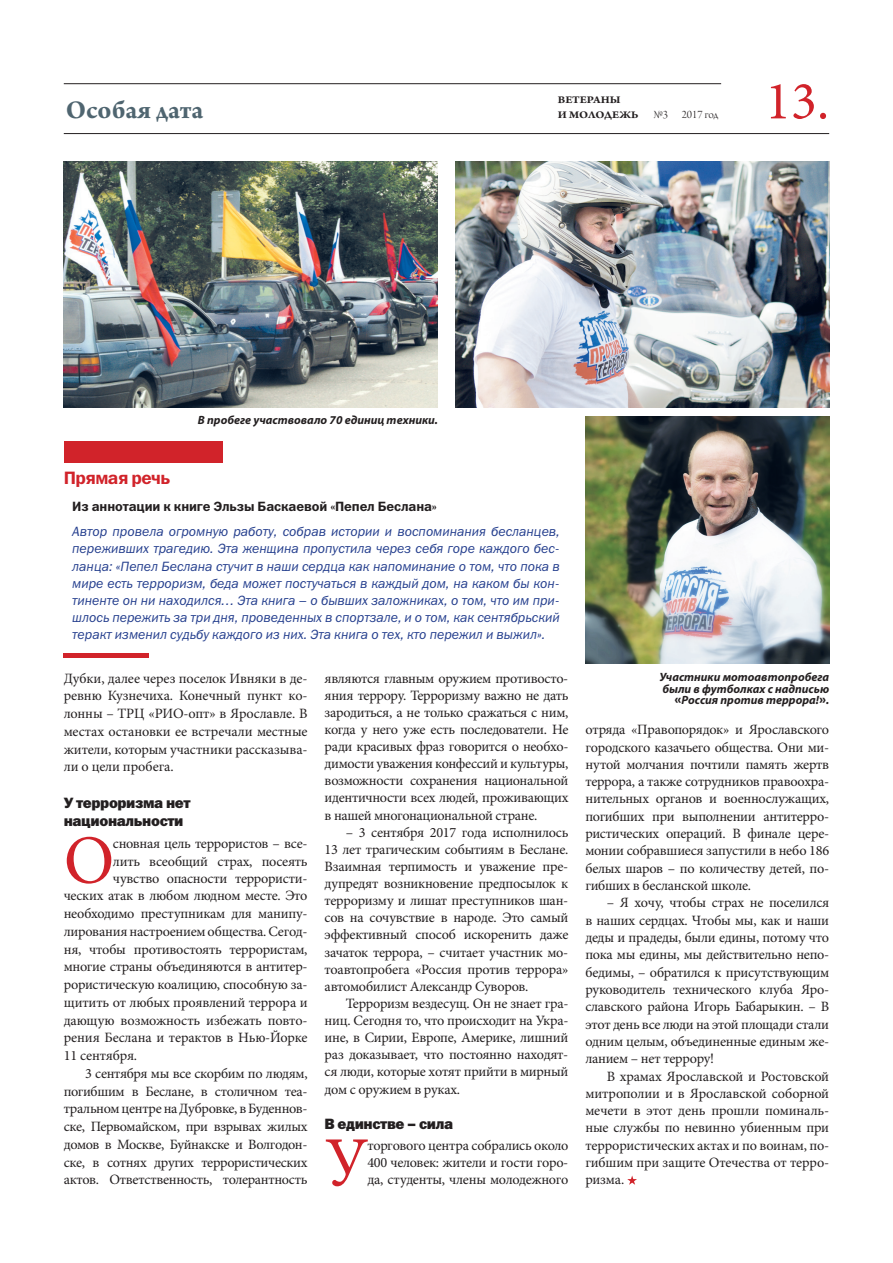
<style>
.page{position:relative;width:893px;height:1263px;background:#fff}
.page>*{position:absolute;margin:0;border:0;box-sizing:border-box;transform-origin:0 0}
.t1{font:69px "Minion Pro";color:#d1232a}
.t2{font:54px "Minion Pro";color:#d1232a}
.t3{font:700 27px "Arno Pro";letter-spacing:-.005em;color:#4f6570}
.t4{font:18px "Franklin Gothic Demi C";letter-spacing:-.03em;color:#d1232a}
.t5{font:15px/18.6px "Franklin Gothic Heavy C";letter-spacing:-.025em;color:#231f20}
.t6{font:14.25px/17.1px "Minion Pro";letter-spacing:-.02em;color:#231f20;text-align:justify}
.t7{font:italic 13.5px/17.1px "Franklin Gothic Book C";color:#253f8e;text-align:justify}
.t8{font:13.5px "Franklin Gothic Demi C";letter-spacing:-.01em;color:#231f20}
.t9{font:italic 700 12px/11.2px "Myriad Pro";color:#231f20;text-align:right}
.t10{font:12px "Arno Pro Light Display";color:#231f20}
.t11{font:700 10.8px/15px "Arno Pro";letter-spacing:-.005em;color:#231f20;scale:1.11 1}
.s1{font-family:"Free Set C";font-style:normal}
</style>
<div class="page">
<hr style="left:64px;top:133px;width:765px;height:1px;background:#231f20">
<hr style="left:64px;top:83px;width:657px;height:1px;background:#231f20">
<img style="left:455px;top:162px;width:374px;height:246px">
<img style="left:585px;top:416px;width:244px;height:248px">
<img style="left:64px;top:162px;width:374px;height:246px">
<svg style="left:627px;top:1175px;width:10px;height:10px"></svg>
<div style="left:64px;top:441px;width:159px;height:21px;background:#d1232a"></div>
<hr style="left:64px;top:653px;width:85px;height:4px;background:#d1232a">
<h3 class="t3" style="left:66px;top:94px;width:139px">Особая дата</h3>
<p class="t11" style="left:558px;top:93px;width:74px">ВЕТЕРАНЫ<br>И МОЛОДЕЖЬ</p>
<p class="t10" style="left:654px;top:108px;width:66px">№3 2017 год</p>
<h2 class="t2" style="left:765px;top:65px;width:66px">13.</h2>
<p class="t9" style="left:198px;top:414px;width:242px">В пробеге участвовало 70 единиц техники.</p>
<p class="t4" style="left:64px;top:468px;width:108px">Прямая речь</p>
<p class="t8" style="left:72px;top:498px;width:366px">Из аннотации к книге Эльзы Баскаевой «Пепел Беслана»</p>
<p class="t7" style="left:72px;top:523px;width:489px">Автор провела огромную работу, собрав истории и воспоминания бесланцев, переживших трагедию. Эта женщина пропустила через себя горе каждого бес&shy;ланца: «Пепел Беслана стучит в наши сердца как напоминание о том, что пока в мире есть терроризм, беда может постучаться в каждый дом, на каком бы кон&shy;тиненте он ни находился… Эта книга – о бывших заложниках, о том, что им при&shy;шлось пережить за три дня, проведенных в спортзале, и о том, как сентябрьский теракт изменил судьбу каждого из них. Эта книга о тех, кто пережил и выжил».</p>
<p class="t6" style="left:64px;top:669px;width:245px;line-height:17.7px">Дубки, далее через поселок Ивняки в де&shy;ревню Кузнечиха. Конечный пункт ко&shy;лонны – ТРЦ «РИО-опт» в Ярославле. В местах остановки ее встречали местные жители, которым участники рассказыва&shy;ли о цели пробега.</p>
<p class="t5" style="left:64px;top:793px;width:128px">У терроризма нет национальности</p>
<h1 class="t1" style="left:64px;top:814px;width:52px">О</h1>
<p class="t6" style="left:113px;top:835px;width:196px">сновная цель террористов – все-</p>
<p class="t6" style="left:113px;top:852px;width:196px">лить всеобщий страх, посеять</p>
<p class="t6" style="left:113px;top:869px;width:196px">чувство опасности террористи-</p>
<p class="t6" style="left:64px;top:887px;width:245px">ческих атак в любом людном месте. Это</p>
<p class="t6" style="left:64px;top:905px;width:245px">необходимо преступникам для манипу-</p>
<p class="t6" style="left:64px;top:923px;width:245px">лирования настроением общества. Сегод-</p>
<p class="t6" style="left:64px;top:940px;width:245px">ня, чтобы противостоять террористам,</p>
<p class="t6" style="left:64px;top:958px;width:245px">многие страны объединяются в антитер-</p>
<p class="t6" style="left:64px;top:976px;width:245px">рористическую коалицию, способную за-</p>
<p class="t6" style="left:64px;top:994px;width:245px">щитить от любых проявлений террора и</p>
<p class="t6" style="left:64px;top:1011px;width:245px">дающую возможность избежать повто-</p>
<p class="t6" style="left:64px;top:1029px;width:245px">рения Беслана и терактов в Нью-Йорке</p>
<p class="t6" style="left:64px;top:1047px;width:75px">11 сентября.</p>
<p class="t6" style="left:85px;top:1065px;width:224px">3 сентября мы все скорбим по людям,</p>
<p class="t6" style="left:64px;top:1082px;width:245px">погибшим в Беслане, в столичном теа-</p>
<p class="t6" style="left:64px;top:1100px;width:245px">тральном центре на Дубровке, в Буденнов-</p>
<p class="t6" style="left:64px;top:1118px;width:245px">ске, Первомайском, при взрывах жилых</p>
<p class="t6" style="left:64px;top:1136px;width:245px">домов в Москве, Буйнакске и Волгодон-</p>
<p class="t6" style="left:64px;top:1153px;width:245px">ске, в сотнях других террористических</p>
<p class="t6" style="left:64px;top:1171px;width:245px">актов. Ответственность, толерантность</p>
<p class="t6" style="left:325px;top:669px;width:245px">являются главным оружием противосто&shy;яния террору. Терроризму важно не дать зародиться, а не только сражаться с ним, когда у него уже есть последователи. Не ради красивых фраз говорится о необхо&shy;димости уважения конфессий и культуры, возможности сохранения национальной идентичности всех людей, проживающих в нашей многонациональной стране.</p>
<p class="t6" style="left:325px;top:824px;width:245px;text-indent:21px">– 3 сентября 2017 года исполнилось 13 лет трагическим событиям в Беслане.<br>Взаимная терпимость и уважение пре&shy;дупредят возникновение предпосылок к терроризму и лишат преступников шан&shy;сов на сочувствие в народе. Это самый эффективный способ искоренить даже зачаток террора, – считает участник мо&shy;тоавтопробега «Россия против террора» автомобилист Александр Суворов.</p>
<p class="t6" style="left:325px;top:995px;width:245px;text-indent:21px">Терроризм вездесущ. Он не знает гра&shy;ниц. Сегодня то, что происходит на Укра&shy;ине, в Сирии, Европе, Америке, лишний раз доказывает, что постоянно находят&shy;ся люди, которые хотят прийти в мирный дом с оружием в руках.</p>
<p class="t5" style="left:325px;top:1114px;width:130px">В единстве – сила</p>
<h1 class="t1" style="left:325px;top:1116px;width:46px">У</h1>
<p class="t6" style="left:367px;top:1137px;width:202px">торгового центра собрались около 400 человек: жители и гости горо&shy;да, студенты, члены молодежного</p>
<p class="t9" style="left:659px;top:671px;width:171px">Участники мотоавтопробега были в футболках с надписью <span class="s1">«</span>Россия против террора!<span class="s1">»</span>.</p>
<p class="t6" style="left:585px;top:721px;width:245px">отряда «Правопорядок» и Ярославского городского казачьего общества. Они ми&shy;нутой молчания почтили память жертв террора, а также сотрудников правоохра&shy;нительных органов и военнослужащих, погибших при выполнении антитерро&shy;ристических операций. В финале цере&shy;монии собравшиеся запустили в небо 186 белых шаров – по количеству детей, по&shy;гибших в бесланской школе.</p>
<p class="t6" style="left:585px;top:894px;width:245px;text-indent:21px">– Я хочу, чтобы страх не поселился в наших сердцах. Чтобы мы, как и наши деды и прадеды, были едины, потому что пока мы едины, мы действительно непо&shy;бедимы, – обратился к присутствующим руководитель технического клуба Яро&shy;славского района Игорь Бабарыкин. – В этот день все люди на этой площади стали одним целым, объединенные единым же&shy;ланием – нет террору!</p>
<p class="t6" style="left:585px;top:1067px;width:245px;text-indent:21px">В храмах Ярославской и Ростовской митрополии и в Ярославской соборной мечети в этот день прошли поминаль&shy;ные службы по невинно убиенным при террористических актах и по воинам, по&shy;гибшим при защите Отечества от терро&shy;ризма.</p>
</div>
